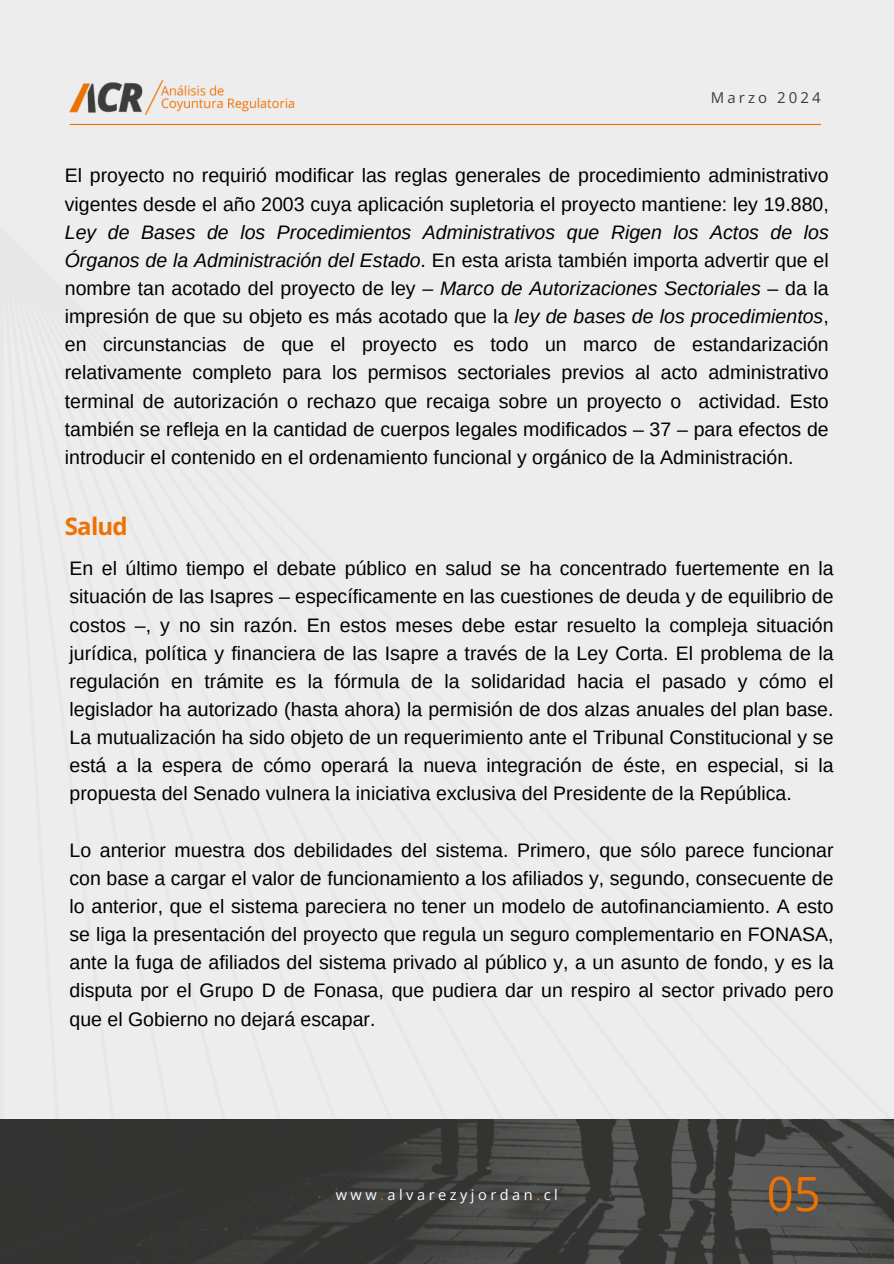
<style>
.page{position:relative;width:894px;height:1264px;background:#fff}
.page>*{position:absolute;margin:0;border:0;box-sizing:border-box;transform-origin:0 0}
.t1{font:47.25px "Open Sans";color:#ed7103}
.t2{font:700 24px "Open Sans";letter-spacing:-.03em;color:#ee7103}
.t3{font:19.5px/28.2px "Arimo";color:#000;text-align:justify}
.t4{font:15px "Open Sans";letter-spacing:.205em;color:#3c3c3b}
.t5{font:14.55px "Open Sans";letter-spacing:.24em;color:#fff}
.s1{font-style:italic}
.s2{color:#ed7103}
</style>
<div class="page">
<div style="left:0;top:0;width:893px;height:1263px;background:#ededed"></div>
<img style="left:70px;top:80px;width:225px;height:34px">
<hr style="left:70px;top:124px;width:750px;height:1px;background:#ee7103">
<img style="left:0;top:1119px;width:892px;height:144px">
<h1 class="t4" style="left:710px;top:87px;width:111px">Marzo 2024</h1>
<p class="t3" style="left:65px;top:161px;width:765px">El proyecto no requirió modificar las reglas generales de procedimiento administrativo vigentes desde el año 2003 cuya aplicación supletoria el proyecto mantiene: ley 19.880, <span class="s1">Ley de Bases de los Procedimientos Administrativos que Rigen los Actos de los Órganos de la Administración del Estado</span>. En esta arista también importa advertir que el nombre tan acotado del proyecto de ley – <span class="s1">Marco de Autorizaciones Sectoriales</span> – da la impresión de que su objeto es más acotado que la <span class="s1">ley de bases de los procedimientos</span>, en circunstancias de que el proyecto es todo un marco de estandarización relativamente completo para los permisos sectoriales previos al acto administrativo terminal de autorización o rechazo que recaiga sobre un proyecto o actividad. Esto también se refleja en la cantidad de cuerpos legales modificados – 37 – para efectos de introducir el contenido en el ordenamiento funcional y orgánico de la Administración.</p>
<p class="t2" style="left:65px;top:509px;width:64px">Salud</p>
<h2 class="t3" style="left:70px;top:554px;width:765px">En el último tiempo el debate público en salud se ha concentrado fuertemente en la situación de las Isapres – específicamente en las cuestiones de deuda y de equilibrio de costos –, y no sin razón. En estos meses debe estar resuelto la compleja situación jurídica, política y financiera de las Isapre a través de la Ley Corta. El problema de la regulación en trámite es la fórmula de la solidaridad hacia el pasado y cómo el legislador ha autorizado (hasta ahora) la permisión de dos alzas anuales del plan base.<br>La mutualización ha sido objeto de un requerimiento ante el Tribunal Constitucional y se está a la espera de cómo operará la nueva integración de éste, en especial, si la propuesta del Senado vulnera la iniciativa exclusiva del Presidente de la República.</h2>
<h2 class="t3" style="left:70px;top:835px;width:765px">Lo anterior muestra dos debilidades del sistema. Primero, que sólo parece funcionar con base a cargar el valor de funcionamiento a los afiliados y, segundo, consecuente de lo anterior, que el sistema pareciera no tener un modelo de autofinanciamiento. A esto se liga la presentación del proyecto que regula un seguro complementario en FONASA, ante la fuga de afiliados del sistema privado al público y, a un asunto de fondo, y es la disputa por el Grupo D de Fonasa, que pudiera dar un respiro al sector privado pero que el Gobierno no dejará escapar.</h2>
<h2 class="t5" style="left:335px;top:1184px;width:223px">www<span class="s2">.</span>alvarezyjordan<span class="s2">.</span>cl</h2>
<p class="t1" style="left:766px;top:1160px;width:55px">05</p>
</div>
